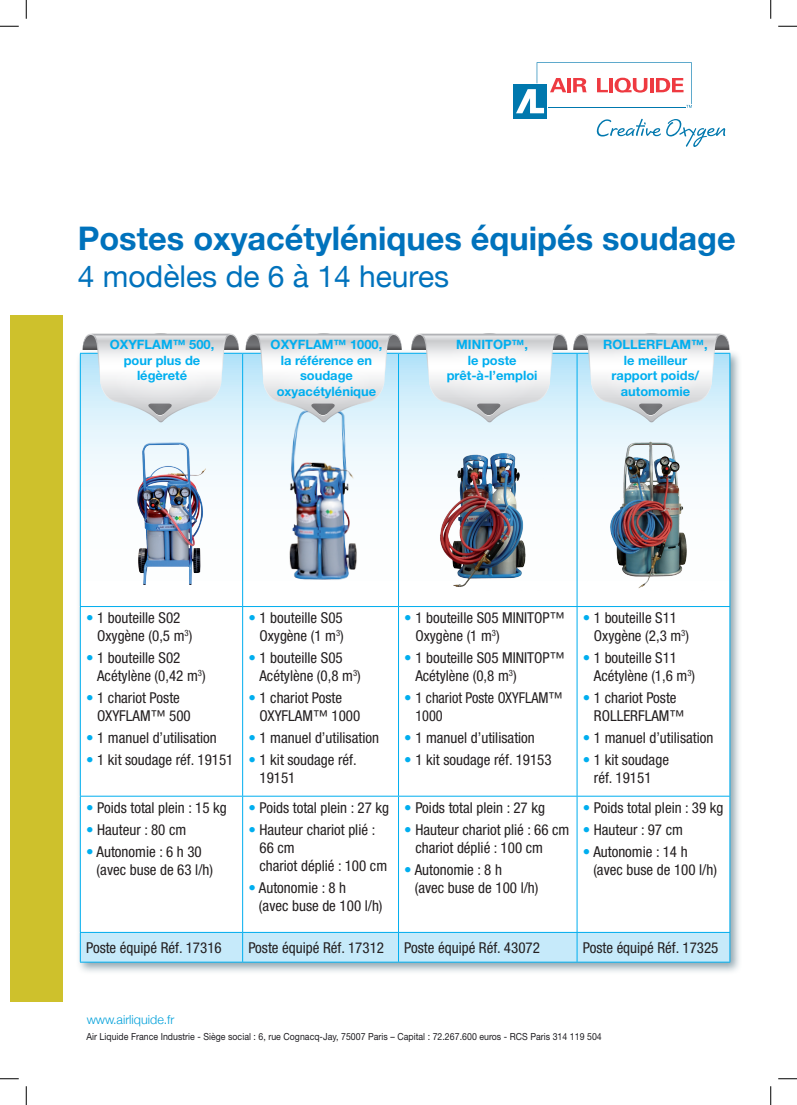
<style>
.page{position:relative;width:797px;height:1105px;background:#fff}
.page>*{position:absolute;margin:0;border:0;box-sizing:border-box;transform-origin:0 0}
.t1{font:700 32.5px "Helvetica Neue";color:#0072bc}
.t2{font:30px "Helvetica Neue";color:#0072bc}
.t3{font:condensed 15px/18px "Helvetica Neue LT Std";color:#231f20}
.t4{font:700 12.88px/15.8px "Helvetica Neue LT Std";color:#00aeef;text-align:center}
.t5{font:300 12.5px "Helvetica Neue";color:#00a0da}
.t6{font:9.75px "Helvetica Neue LT Std";letter-spacing:.005em;color:#1e1d21;scale:.9 1}
.s1{color:#00aeef}
</style>
<div class="page">
<div style="left:76px;top:349px;width:666px;height:625px;background:#6c8895;opacity:.75"></div>
<svg style="left:81px;top:354px;width:648px;height:252px"></svg>
<svg style="left:81px;top:607px;width:648px;height:325px"></svg>
<hr style="left:80px;top:353px;width:163px;height:1px;background:#00aeef">
<hr style="left:80px;top:354px;width:1px;height:252px;background:#00aeef">
<hr style="left:243px;top:353px;width:155px;height:1px;background:#00aeef">
<hr style="left:242px;top:354px;width:1px;height:252px;background:#00aeef">
<hr style="left:398px;top:353px;width:179px;height:1px;background:#00aeef">
<hr style="left:398px;top:354px;width:1px;height:252px;background:#00aeef">
<hr style="left:577px;top:353px;width:153px;height:1px;background:#00aeef">
<hr style="left:576px;top:354px;width:1px;height:252px;background:#00aeef">
<hr style="left:729px;top:354px;width:1px;height:252px;background:#00aeef">
<hr style="left:80px;top:606px;width:163px;height:1px;background:#00aeef">
<hr style="left:80px;top:607px;width:1px;height:189px;background:#00aeef">
<hr style="left:243px;top:606px;width:155px;height:1px;background:#00aeef">
<hr style="left:242px;top:607px;width:1px;height:189px;background:#00aeef">
<hr style="left:398px;top:606px;width:179px;height:1px;background:#00aeef">
<hr style="left:398px;top:607px;width:1px;height:189px;background:#00aeef">
<hr style="left:577px;top:606px;width:153px;height:1px;background:#00aeef">
<hr style="left:576px;top:607px;width:1px;height:189px;background:#00aeef">
<hr style="left:729px;top:607px;width:1px;height:189px;background:#00aeef">
<hr style="left:80px;top:796px;width:163px;height:1px;background:#00aeef">
<hr style="left:80px;top:796px;width:1px;height:136px;background:#00aeef">
<hr style="left:243px;top:796px;width:155px;height:1px;background:#00aeef">
<hr style="left:242px;top:796px;width:1px;height:136px;background:#00aeef">
<hr style="left:398px;top:796px;width:179px;height:1px;background:#00aeef">
<hr style="left:398px;top:796px;width:1px;height:136px;background:#00aeef">
<hr style="left:577px;top:796px;width:153px;height:1px;background:#00aeef">
<hr style="left:576px;top:796px;width:1px;height:136px;background:#00aeef">
<hr style="left:729px;top:796px;width:1px;height:136px;background:#00aeef">
<svg style="left:80px;top:932px;width:650px;height:30px;background:#bbe6f9"></svg>
<hr style="left:80px;top:962px;width:163px;height:1px;background:#00aeef">
<hr style="left:243px;top:962px;width:155px;height:1px;background:#00aeef">
<hr style="left:398px;top:962px;width:179px;height:1px;background:#00aeef">
<hr style="left:577px;top:962px;width:153px;height:1px;background:#00aeef">
<svg style="left:411px;top:334px;width:156px;height:88px"></svg>
<svg style="left:573px;top:334px;width:156px;height:88px"></svg>
<img style="left:430px;top:440px;width:113px;height:151px">
<img style="left:592px;top:440px;width:112px;height:150px">
<img style="left:269px;top:422px;width:95px;height:176px">
<img style="left:134px;top:422px;width:74px;height:162px">
<svg style="left:83px;top:334px;width:156px;height:88px"></svg>
<svg style="left:246px;top:334px;width:156px;height:88px"></svg>
<div style="left:10px;top:315px;width:53px;height:687px;background:#cec12c"></div>
<svg style="left:513px;top:62px;width:212px;height:85px"></svg>
<svg style="left:0;top:25px;width:19px;height:2px"></svg>
<svg style="left:778px;top:25px;width:19px;height:2px"></svg>
<svg style="left:0;top:1078px;width:19px;height:1px"></svg>
<svg style="left:778px;top:1078px;width:19px;height:1px"></svg>
<svg style="left:25px;top:0;width:2px;height:19px"></svg>
<svg style="left:25px;top:1086px;width:2px;height:19px"></svg>
<svg style="left:770px;top:0;width:1px;height:19px"></svg>
<svg style="left:770px;top:1086px;width:1px;height:19px"></svg>
<h1 class="t1" style="left:78px;top:213px;width:659px">Postes oxyacétyléniques équipés soudage</h1>
<h2 class="t2" style="left:78px;top:255px;width:373px">4 modèles de 6 à 14 heures</h2>
<p class="t4" style="left:110px;top:336px;width:106px">OXYFLAM™ 500, pour plus de légèreté</p>
<p class="t4" style="left:271px;top:336px;width:113px">OXYFLAM™ 1000, la référence en soudage oxyacétylénique</p>
<p class="t4" style="left:447px;top:336px;width:92px">MINITOP™,<br>le poste prêt-à-l’emploi</p>
<p class="t4" style="left:603px;top:336px;width:106px">ROLLERFLAM™, le meilleur rapport poids/ automomie</p>
<p class="t3" style="left:97px;top:608px;width:97px;text-indent:-11px"><span class="s1">•</span> 1 bouteille S02<br>Oxygène (0,5 m<sup>3</sup>)</p>
<p class="t3" style="left:97px;top:649px;width:110px;text-indent:-11px"><span class="s1">•</span> 1 bouteille S02<br>Acétylène (0,42 m<sup>3</sup>)</p>
<p class="t3" style="left:97px;top:689px;width:95px;text-indent:-11px"><span class="s1">•</span> 1 chariot Poste<br>OXYFLAM™ 500</p>
<p class="t3" style="left:86px;top:729px;width:132px"><span class="s1">•</span> 1 manuel d’utilisation</p>
<p class="t3" style="left:86px;top:751px;width:149px"><span class="s1">•</span> 1 kit soudage réf. 19151</p>
<p class="t3" style="left:86px;top:798px;width:142px"><span class="s1">•</span> Poids total plein : 15 kg</p>
<p class="t3" style="left:86px;top:820px;width:102px"><span class="s1">•</span> Hauteur : 80 cm</p>
<p class="t3" style="left:97px;top:842px;width:118px;text-indent:-11px"><span class="s1">•</span> Autonomie : 6 h 30 (avec buse de 63 l/h)</p>
<p class="t3" style="left:248px;top:608px;width:97px;text-align:right"><span class="s1">•</span> 1 bouteille S05<br>Oxygène (1 m<sup>3</sup>)</p>
<p class="t3" style="left:259px;top:649px;width:103px;text-indent:-11px"><span class="s1">•</span> 1 bouteille S05<br>Acétylène (0,8 m<sup>3</sup>)</p>
<p class="t3" style="left:259px;top:689px;width:102px;text-indent:-11px"><span class="s1">•</span> 1 chariot Poste<br>OXYFLAM™ 1000</p>
<p class="t3" style="left:248px;top:729px;width:132px"><span class="s1">•</span> 1 manuel d’utilisation</p>
<p class="t3" style="left:259px;top:751px;width:99px;text-indent:-11px"><span class="s1">•</span> 1 kit soudage réf.<br>19151</p>
<p class="t3" style="left:248px;top:798px;width:142px"><span class="s1">•</span> Poids total plein : 27 kg</p>
<p class="t3" style="left:259px;top:820px;width:129px;text-indent:-11px"><span class="s1">•</span> Hauteur chariot plié :<br>66 cm<br>chariot déplié : 100 cm</p>
<p class="t3" style="left:259px;top:878px;width:125px;text-indent:-11px"><span class="s1">•</span> Autonomie : 8 h<br>(avec buse de 100 l/h)</p>
<p class="t3" style="left:415px;top:608px;width:151px;text-indent:-11px"><span class="s1">•</span> 1 bouteille S05 MINITOP™<br>Oxygène (1 m<sup>3</sup>)</p>
<p class="t3" style="left:415px;top:649px;width:151px;text-indent:-11px"><span class="s1">•</span> 1 bouteille S05 MINITOP™<br>Acétylène (0,8 m<sup>3</sup>)</p>
<p class="t3" style="left:415px;top:689px;width:149px;text-indent:-11px"><span class="s1">•</span> 1 chariot Poste OXYFLAM™<br>1000</p>
<p class="t3" style="left:404px;top:729px;width:132px"><span class="s1">•</span> 1 manuel d’utilisation</p>
<p class="t3" style="left:404px;top:751px;width:149px"><span class="s1">•</span> 1 kit soudage réf. 19153</p>
<p class="t3" style="left:404px;top:798px;width:142px"><span class="s1">•</span> Poids total plein : 27 kg</p>
<p class="t3" style="left:415px;top:820px;width:156px;text-indent:-11px"><span class="s1">•</span> Hauteur chariot plié : 66 cm chariot déplié : 100 cm</p>
<p class="t3" style="left:415px;top:860px;width:125px;text-indent:-11px"><span class="s1">•</span> Autonomie : 8 h<br>(avec buse de 100 l/h)</p>
<p class="t3" style="left:594px;top:608px;width:97px;text-indent:-11px"><span class="s1">•</span> 1 bouteille S11<br>Oxygène (2,3 m<sup>3</sup>)</p>
<p class="t3" style="left:594px;top:649px;width:103px;text-indent:-11px"><span class="s1">•</span> 1 bouteille S11<br>Acétylène (1,6 m<sup>3</sup>)</p>
<p class="t3" style="left:594px;top:689px;width:92px;text-indent:-11px"><span class="s1">•</span> 1 chariot Poste<br>ROLLERFLAM™</p>
<p class="t3" style="left:583px;top:729px;width:132px"><span class="s1">•</span> 1 manuel d’utilisation</p>
<p class="t3" style="left:583px;top:751px;width:88px;text-align:center"><span class="s1">•</span> 1 kit soudage réf. 19151</p>
<p class="t3" style="left:583px;top:798px;width:142px"><span class="s1">•</span> Poids total plein : 39 kg</p>
<p class="t3" style="left:583px;top:820px;width:102px"><span class="s1">•</span> Hauteur : 97 cm</p>
<p class="t3" style="left:593px;top:842px;width:125px;text-indent:-11px"><span class="s1">•</span> Autonomie : 14 h (avec buse de 100 l/h)</p>
<p class="t3" style="left:86px;top:938px;width:137px">Poste équipé Réf. 17316</p>
<p class="t3" style="left:248px;top:938px;width:137px">Poste équipé Réf. 17312</p>
<p class="t3" style="left:404px;top:938px;width:137px">Poste équipé Réf. 43072</p>
<p class="t3" style="left:583px;top:938px;width:137px">Poste équipé Réf. 17325</p>
<p class="t5" style="left:87px;top:1009px;width:89px">www.airliquide.fr</p>
<p class="t6" style="left:86px;top:1031px;width:574px">Air Liquide France Industrie - Siège social : 6, rue Cognacq-Jay, 75007 Paris – Capital : 72.267.600 euros - RCS Paris 314 119 504</p>
</div>
